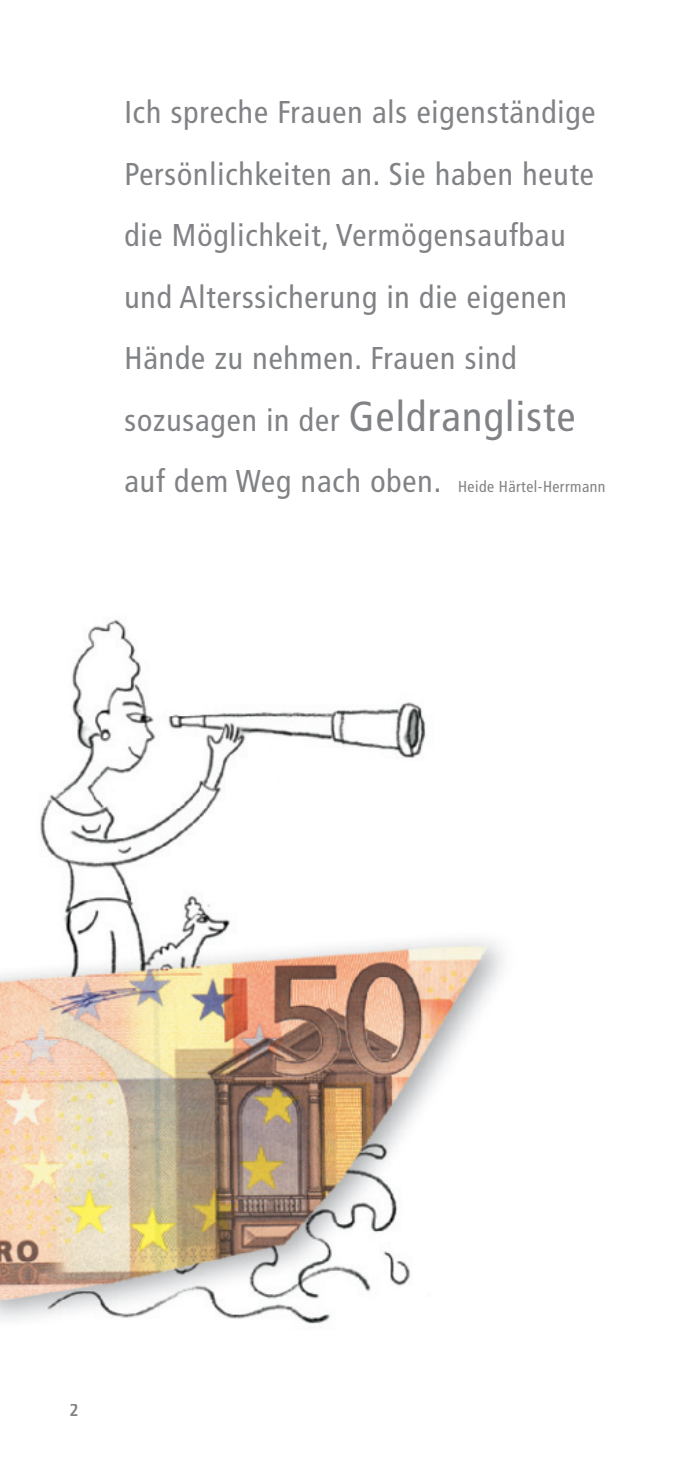
<style>
.page{position:relative;width:695px;height:1474px;background:#fff}
.page>*{position:absolute;margin:0;border:0;box-sizing:border-box;transform-origin:0 0}
.t1{font:condensed 31.5px/61.4px "Frutiger";letter-spacing:.03em;color:#808285}
.t2{font:700 condensed 17.5px "Frutiger";color:#808285}
.t3{font:condensed 15.75px "Frutiger";letter-spacing:.03em;color:#808285}
.s1{font-size:42px}
.s2{font-size:31.5px}
</style>
<div class="page">
<img style="left:0;top:620px;width:504px;height:704px">
<div style="left:54px;top:609px;width:21px;height:21px;background:#fff"></div>
<p class="t1" style="left:124px;top:84px;width:472px">Ich spreche Frauen als eigenständige Persönlichkeiten an. Sie haben heute die Möglichkeit, Vermögensaufbau und Alterssicherung in die eigenen Hände zu nehmen. Frauen sind sozusagen in der <span class="s1">Geldrangliste</span></p>
<p class="t3" style="left:124px;top:480px;width:482px"><span class="s2">auf dem Weg nach oben.</span> Heide Härtel-Herrmann</p>
<p class="t2" style="left:69px;top:1402px;width:11px">2</p>
</div>
